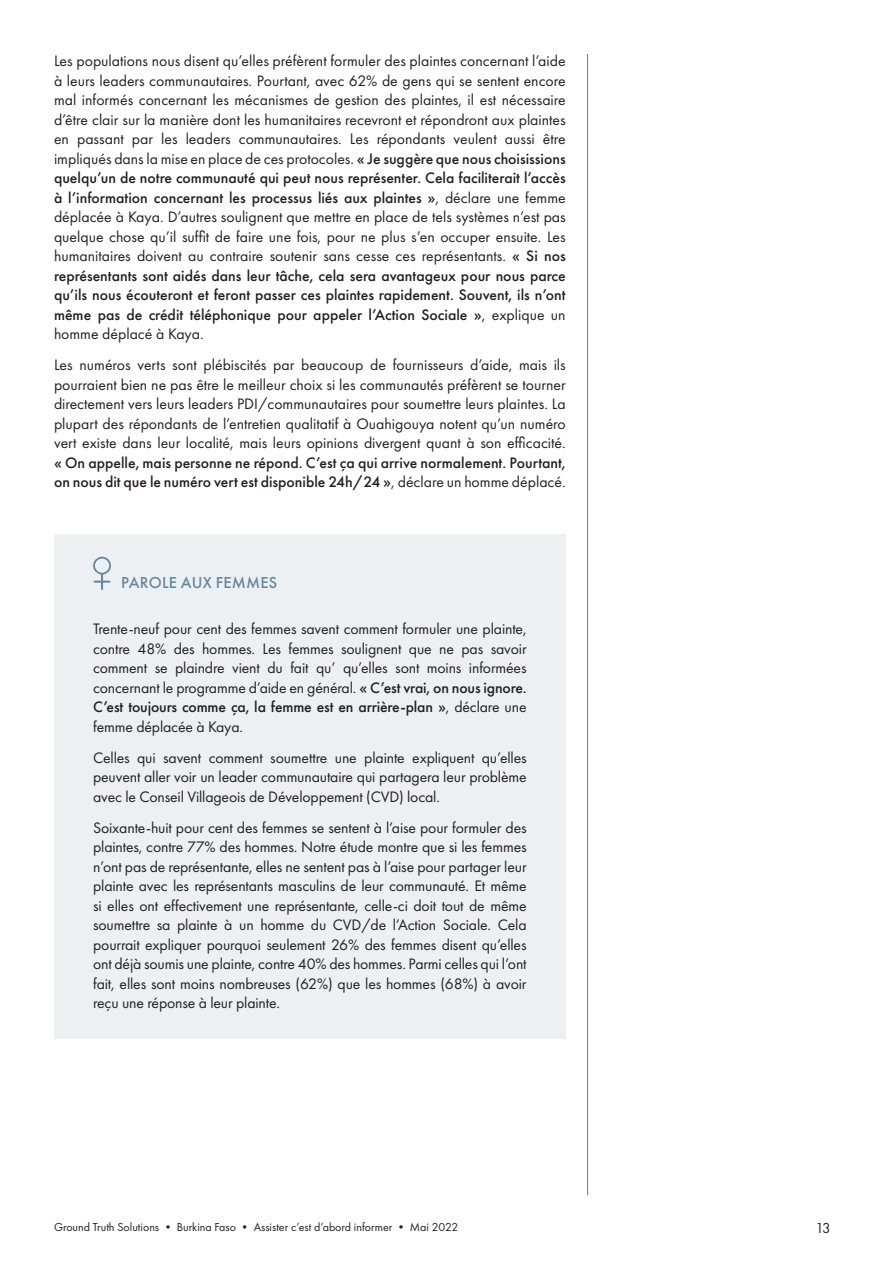
<style>
.page{position:relative;width:893px;height:1263px;background:#fff}
.page>*{position:absolute;margin:0;border:0;box-sizing:border-box;transform-origin:0 0}
.Body{font:500 16.5px "Futura PT";letter-spacing:.01em;color:#65889d}
.Body-2{font:15.75px/19.5px "Futura PT";letter-spacing:-.01em;color:#231f20;text-align:justify}
.t1{font:15px "Futura PT";color:#231f20}
.t2{font:12px "Futura PT";color:#231f20}
.s1{font-weight:500}
</style>
<div class="page">
<hr style="left:587px;top:54px;width:1px;height:1141px;background:#767b7f">
<div style="left:54px;top:534px;width:512px;height:505px;background:#edf0f2"></div>
<svg style="left:93px;top:557px;width:18px;height:33px"></svg>
<p class="Body-2" style="left:54px;top:51px;width:513px">Les populations nous disent qu’elles préfèrent formuler des plaintes concernant l’aide à leurs leaders communautaires. Pourtant, avec 62% de gens qui se sentent encore mal informés concernant les mécanismes de gestion des plaintes, il est nécessaire d’être clair sur la manière dont les humanitaires recevront et répondront aux plaintes en passant par les leaders communautaires. Les répondants veulent aussi être impliqués dans la mise en place de ces protocoles. <span class="s1">« Je suggère que nous choisissions quelqu’un de notre communauté qui peut nous représenter. Cela faciliterait l’accès à l’information concernant les processus liés aux plaintes »</span>, déclare une femme déplacée à Kaya. D’autres soulignent que mettre en place de tels systèmes n’est pas quelque chose qu’il suffit de faire une fois, pour ne plus s’en occuper ensuite. Les humanitaires doivent au contraire soutenir sans cesse ces représentants. <span class="s1">« Si nos représentants sont aidés dans leur tâche, cela sera avantageux pour nous parce qu’ils nous écouteront et feront passer ces plaintes rapidement. Souvent, ils n’ont même pas de crédit téléphonique pour appeler l’Action Sociale »</span>, explique un homme déplacé à Kaya.</p>
<p class="Body-2" style="left:54px;top:355px;width:513px">Les numéros verts sont plébiscités par beaucoup de fournisseurs d’aide, mais ils pourraient bien ne pas être le meilleur choix si les communautés préfèrent se tourner directement vers leurs leaders PDI/communautaires pour soumettre leurs plaintes. La plupart des répondants de l’entretien qualitatif à Ouahigouya notent qu’un numéro vert existe dans leur localité, mais leurs opinions divergent quant à son efficacité. <span class="s1">« On appelle, mais personne ne répond. C’est ça qui arrive normalement. Pourtant, on nous dit que le numéro vert est disponible 24h/24 »</span>, déclare un homme déplacé.</p>
<p class="Body" style="left:121px;top:572px;width:158px">PAROLE AUX FEMMES</p>
<p class="Body-2" style="left:93px;top:619px;width:435px">Trente-neuf pour cent des femmes savent comment formuler une plainte, contre 48% des hommes. Les femmes soulignent que ne pas savoir comment se plaindre vient du fait qu’ qu’elles sont moins informées concernant le programme d’aide en général. <span class="s1">« C’est vrai, on nous ignore.<br>C’est toujours comme ça, la femme est en arrière-plan »</span>, déclare une femme déplacée à Kaya.</p>
<p class="Body-2" style="left:93px;top:748px;width:435px">Celles qui savent comment soumettre une plainte expliquent qu’elles peuvent aller voir un leader communautaire qui partagera leur problème avec le Conseil Villageois de Développement (CVD) local.</p>
<p class="Body-2" style="left:93px;top:818px;width:435px">Soixante-huit pour cent des femmes se sentent à l’aise pour formuler des plaintes, contre 77% des hommes. Notre étude montre que si les femmes n’ont pas de représentante, elles ne sentent pas à l’aise pour partager leur plainte avec les représentants masculins de leur communauté. Et même si elles ont effectivement une représentante, celle-ci doit tout de même soumettre sa plainte à un homme du CVD/de l’Action Sociale. Cela pourrait expliquer pourquoi seulement 26% des femmes disent qu’elles ont déjà soumis une plainte, contre 40% des hommes. Parmi celles qui l’ont fait, elles sont moins nombreuses (62%) que les hommes (68%) à avoir reçu une réponse à leur plainte.</p>
<p class="t2" style="left:54px;top:1220px;width:406px">Ground Truth Solutions • Burkina Faso • Assister c’est d’abord informer • Mai 2022</p>
<p class="t1" style="left:815px;top:1219px;width:16px">13</p>
</div>
